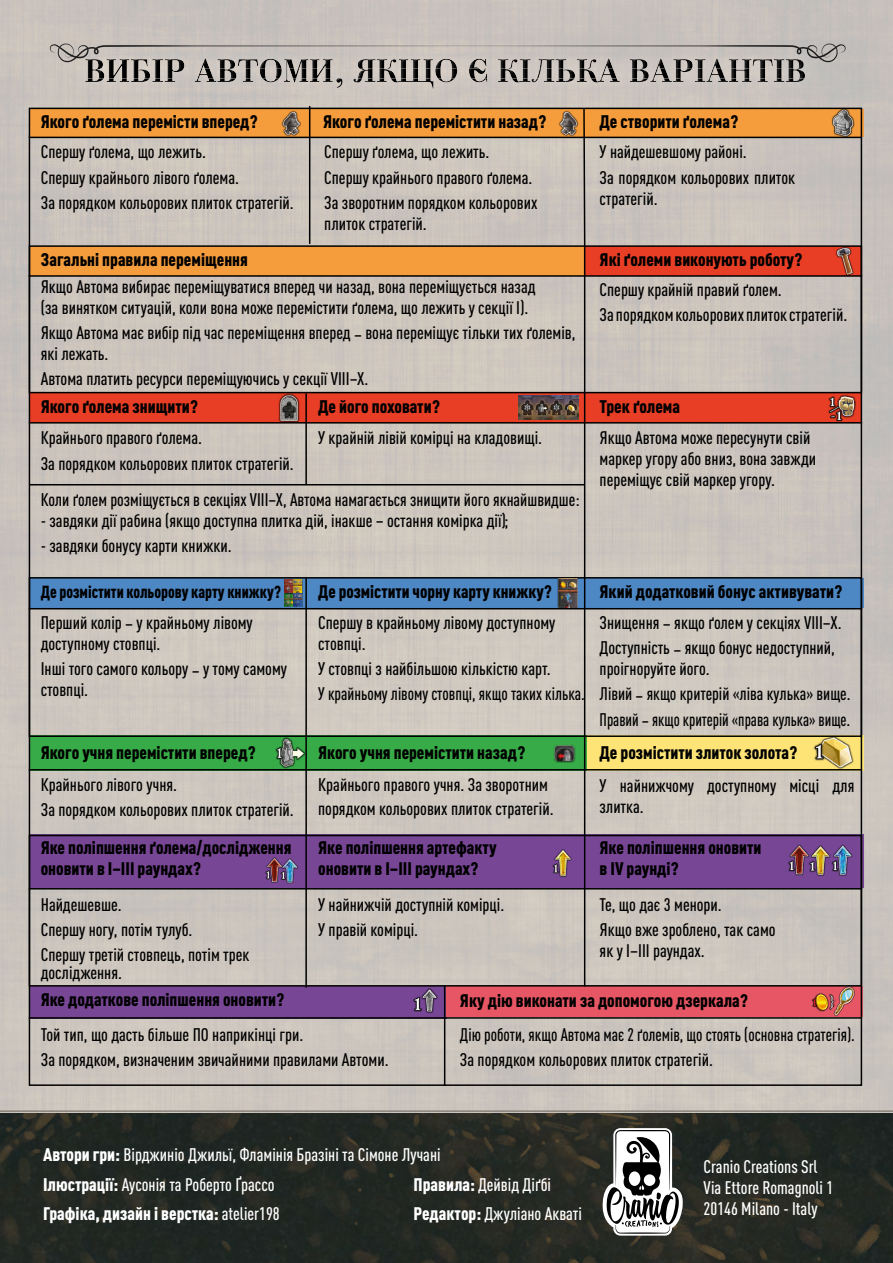
<style>
.page{position:relative;width:893px;height:1263px;background:#fff}
.page>*{position:absolute;margin:0;border:0;box-sizing:border-box;transform-origin:0 0}
.t1{font:500 condensed 18px/25.2px "DIN Pro";color:#000}
.t2{font:900 condensed 18px/21px "DIN Pro";color:#000}
.t3{font:500 condensed 18px/29.5px "DIN Pro";color:#fff}
.t4{font:500 condensed 18px/25.2px "DIN Pro";color:#000;scale:.94 1}
.t5{font:900 condensed 17.25px "DIN Pro";color:#000;scale:.93 1}
.s1{font-weight:900}
</style>
<div class="page">
<div style="left:0;top:0;width:893px;height:1113px;background:#ccc5bd"></div>
<img style="left:0;top:1113px;width:893px;height:150px">
<hr style="left:0;top:1111px;width:893px;height:1px;background:#6a6258">
<svg style="left:602px;top:1128px;width:82px;height:107px"></svg>
<div style="left:30px;top:109px;width:833px;height:28px;background:#f59d3d"></div>
<div style="left:30px;top:247px;width:555px;height:29px;background:#f59d3d"></div>
<div style="left:585px;top:247px;width:276px;height:29px;background:#e73e25"></div>
<div style="left:30px;top:393px;width:831px;height:30px;background:#e73e25"></div>
<div style="left:30px;top:578px;width:833px;height:30px;background:#4d87c4"></div>
<div style="left:585px;top:735px;width:278px;height:36px;background:#fee477"></div>
<div style="left:30px;top:735px;width:556px;height:36px;background:#37ab47"></div>
<div style="left:30px;top:834px;width:833px;height:54px;background:#774695"></div>
<div style="left:30px;top:986px;width:416px;height:33px;background:#774695"></div>
<div style="left:446px;top:986px;width:417px;height:31px;background:#e65664"></div>
<div style="left:29px;top:245px;width:833px;height:148px;border:2px solid #000"></div>
<div style="left:29px;top:577px;width:833px;height:160px;border:2px solid #000"></div>
<div style="left:29px;top:835px;width:833px;height:151px;border:2px solid #000"></div>
<hr style="left:29px;top:137px;width:833px;height:1px;background:#000">
<hr style="left:309px;top:106px;width:1px;height:138px;background:#000">
<hr style="left:305px;top:393px;width:2px;height:92px;background:#000">
<hr style="left:305px;top:578px;width:2px;height:410px;background:#000">
<hr style="left:444px;top:986px;width:1px;height:100px;background:#000">
<svg style="left:582px;top:107px;width:4px;height:142px"></svg>
<hr style="left:584px;top:245px;width:1px;height:741px;background:#000">
<hr style="left:29px;top:422px;width:833px;height:2px;background:#000">
<hr style="left:29px;top:608px;width:833px;height:1px;background:#000">
<hr style="left:29px;top:769px;width:833px;height:1px;background:#000">
<hr style="left:29px;top:1017px;width:833px;height:2px;background:#000">
<hr style="left:29px;top:888px;width:833px;height:1px;background:#000">
<hr style="left:29px;top:275px;width:833px;height:2px;background:#000">
<hr style="left:29px;top:484px;width:556px;height:1px;background:#000">
<div style="left:67px;top:39px;width:757px;height:68px;background:#cbc3bd"></div>
<svg style="left:50px;top:43px;width:796px;height:46px"></svg>
<img style="left:830px;top:244px;width:34px;height:36px">
<img style="left:278px;top:393px;width:22px;height:30px">
<img style="left:518px;top:396px;width:61px;height:24px">
<svg style="left:284px;top:579px;width:18px;height:28px"></svg>
<div style="left:557px;top:577px;width:21px;height:32px;background:#000;opacity:.75"></div>
<svg style="left:558px;top:578px;width:19px;height:30px"></svg>
<img style="left:826px;top:393px;width:30px;height:30px">
<img style="left:264px;top:734px;width:46px;height:35px">
<div style="left:553px;top:744px;width:22px;height:19px;background:#000;opacity:.75"></div>
<img style="left:555px;top:746px;width:19px;height:15px">
<img style="left:807px;top:733px;width:51px;height:38px">
<img style="left:286px;top:858px;width:13px;height:26px">
<img style="left:265px;top:857px;width:21px;height:26px">
<img style="left:810px;top:845px;width:16px;height:31px">
<img style="left:405px;top:986px;width:39px;height:27px">
<img style="left:811px;top:985px;width:43px;height:34px">
<img style="left:275px;top:109px;width:33px;height:30px">
<img style="left:552px;top:109px;width:33px;height:30px">
<img style="left:831px;top:106px;width:25px;height:31px">
<img style="left:826px;top:844px;width:27px;height:32px">
<img style="left:788px;top:844px;width:22px;height:32px">
<img style="left:552px;top:849px;width:20px;height:29px">
<p class="t2" style="left:41px;top:109px;width:218px">Якого ґолема перемісти вперед?</p>
<p class="t2" style="left:323px;top:109px;width:225px">Якого ґолема перемістити назад?</p>
<p class="t2" style="left:600px;top:109px;width:140px">Де створити ґолема?</p>
<p class="t1" style="left:41px;top:138px;width:255px">Спершу ґолема, що лежить.<br>Спершу крайнього лівого ґолема.<br>За порядком кольорових плиток стратегій.</p>
<p class="t1" style="left:324px;top:138px;width:215px">Спершу ґолема, що лежить.<br>Спершу крайнього правого ґолема.<br>За зворотним порядком кольорових</p>
<p class="t1" style="left:324px;top:209px;width:104px">плиток стратегій.</p>
<p class="t1" style="left:600px;top:138px;width:197px">У найдешевшому районі.<br>За порядком кольорових плиток</p>
<p class="t1" style="left:600px;top:184px;width:60px">стратегій.</p>
<p class="t2" style="left:41px;top:247px;width:209px">Загальні правила переміщення</p>
<p class="t1" style="left:41px;top:274px;width:496px;line-height:21px">Якщо Автома вибирає переміщуватися вперед чи назад, вона переміщується назад (за винятком ситуацій, коли вона може перемістити ґолема, що лежить у секції I).</p>
<p class="t1" style="left:41px;top:321px;width:536px;line-height:21px">Якщо Автома має вибір під час переміщення вперед – вона переміщує тільки тих ґолемів, які лежать.</p>
<p class="t1" style="left:41px;top:365px;width:329px">Автома платить ресурси переміщуючись у секції VIII–X.</p>
<p class="t2" style="left:41px;top:395px;width:159px">Якого ґолема знищити?</p>
<p class="t1" style="left:41px;top:424px;width:255px">Крайнього правого ґолема.<br>За порядком кольорових плиток стратегій.</p>
<p class="t2" style="left:318px;top:395px;width:123px">Де його поховати?</p>
<p class="t1" style="left:318px;top:424px;width:225px">У крайній лівій комірці на кладовищі.</p>
<p class="t1" style="left:41px;top:486px;width:540px">Коли ґолем розміщується в секціях VIII–X, Автома намагається знищити його якнайшвидше:</p>
<p class="t1" style="left:41px;top:507px;width:469px">- завдяки дії рабина (якщо доступна плитка дій, інакше – остання комірка дії);</p>
<p class="t1" style="left:41px;top:532px;width:192px">- завдяки бонусу карти книжки.</p>
<p class="t5" style="left:41px;top:578px;width:260px">Де розмістити кольорову карту книжку?</p>
<p class="t1" style="left:41px;top:610px;width:214px;line-height:21px">Перший колір – у крайньому лівому доступному стовпці.</p>
<p class="t1" style="left:41px;top:657px;width:248px;line-height:21px">Інші того самого кольору – у тому самому стовпці.</p>
<p class="t2" style="left:318px;top:580px;width:235px">Де розмістити чорну карту книжку?</p>
<p class="t1" style="left:318px;top:610px;width:239px;line-height:21px">Спершу в крайньому лівому доступному стовпці.</p>
<p class="t1" style="left:318px;top:655px;width:268px">У стовпці з найбільшою кількістю карт.<br>У крайньому лівому стовпці, якщо таких кілька.</p>
<p class="t2" style="left:600px;top:247px;width:204px">Які ґолеми виконують роботу?</p>
<p class="t1" style="left:600px;top:275px;width:249px">Спершу крайній правий ґолем.<br>За порядком кольорових плиток стратегій.</p>
<p class="t2" style="left:600px;top:395px;width:82px">Трек ґолема</p>
<p class="t1" style="left:600px;top:426px;width:218px;line-height:21px">Якщо Автома може пересунути свій маркер угору або вниз, вона завжди переміщує свій маркер угору.</p>
<p class="t2" style="left:600px;top:580px;width:244px">Який додатковий бонус активувати?</p>
<p class="t1" style="left:600px;top:608px;width:244px">Знищення – якщо ґолем у секціях VIII–X.<br>Доступність – якщо бонус недоступний,</p>
<p class="t1" style="left:600px;top:655px;width:252px">проігноруйте його.<br>Лівий – якщо критерій «ліва кулька» вище.<br>Правий – якщо критерій «права кулька» вище.</p>
<p class="t2" style="left:41px;top:740px;width:217px">Якого учня перемістити вперед?</p>
<p class="t1" style="left:41px;top:770px;width:255px">Крайнього лівого учня.<br>За порядком кольорових плиток стратегій.</p>
<p class="t2" style="left:41px;top:835px;width:252px">Яке поліпшення ґолема/дослідження оновити в I–III раундах?</p>
<p class="t1" style="left:41px;top:890px;width:210px">Найдешевше.<br>Спершу ногу, потім тулуб.<br>Спершу третій стовпець, потім трек</p>
<p class="t1" style="left:41px;top:959px;width:83px">дослідження.</p>
<p class="t2" style="left:318px;top:740px;width:209px">Якого учня перемістити назад?</p>
<p class="t1" style="left:318px;top:771px;width:237px;line-height:24px">Крайнього правого учня. За зворотним порядком кольорових плиток стратегій.</p>
<p class="t1" style="left:600px;top:774px;width:256px;line-height:21px">У найнижчому доступному місці для злитка.</p>
<p class="t2" style="left:600px;top:740px;width:199px">Де розмістити злиток золота?</p>
<p class="t2" style="left:318px;top:835px;width:180px">Яке поліпшення артефакту оновити в I–III раундах?</p>
<p class="t1" style="left:318px;top:890px;width:188px">У найнижчій доступній комірці.<br>У правій комірці.</p>
<p class="t1" style="left:600px;top:890px;width:178px">Те, що дає 3 менори.<br>Якщо вже зроблено, так само</p>
<p class="t1" style="left:600px;top:937px;width:107px">як у I–III раундах.</p>
<p class="t2" style="left:600px;top:835px;width:163px">Яке поліпшення оновити в IV раунді?</p>
<p class="t2" style="left:41px;top:987px;width:245px">Яке додаткове поліпшення оновити?</p>
<p class="t1" style="left:41px;top:1020px;width:349px">Той тип, що дасть більше ПО наприкінці гри.<br>За порядком, визначеним звичайними правилами Автоми.</p>
<p class="t2" style="left:460px;top:989px;width:290px">Яку дію виконати за допомогою дзеркала?</p>
<p class="t4" style="left:460px;top:1020px;width:422px">Дію роботи, якщо Автома має 2 ґолемів, що стоять (основна стратегія).<br>За порядком кольорових плиток стратегій.</p>
<p class="t3" style="left:43px;top:1138px;width:399px"><span class="s1">Автори гри:</span> Вірджиніо Джильї, Фламінія Бразіні та Сімоне Лучані<br><span class="s1">Ілюстрації:</span> Аусонія та Роберто Ґрассо<br><span class="s1">Графіка, дизайн і верстка:</span> atelier198</p>
<p class="t3" style="left:413px;top:1168px;width:170px"><span class="s1">Правила:</span> Дейвід Діґбі<br><span class="s1">Редактор:</span> Джуліано Акваті</p>
<p class="t3" style="left:704px;top:1154px;width:131px;line-height:21px">Cranio Creations Srl<br>Via Ettore Romagnoli 1<br>20146 Milano - Italy</p>
</div>
